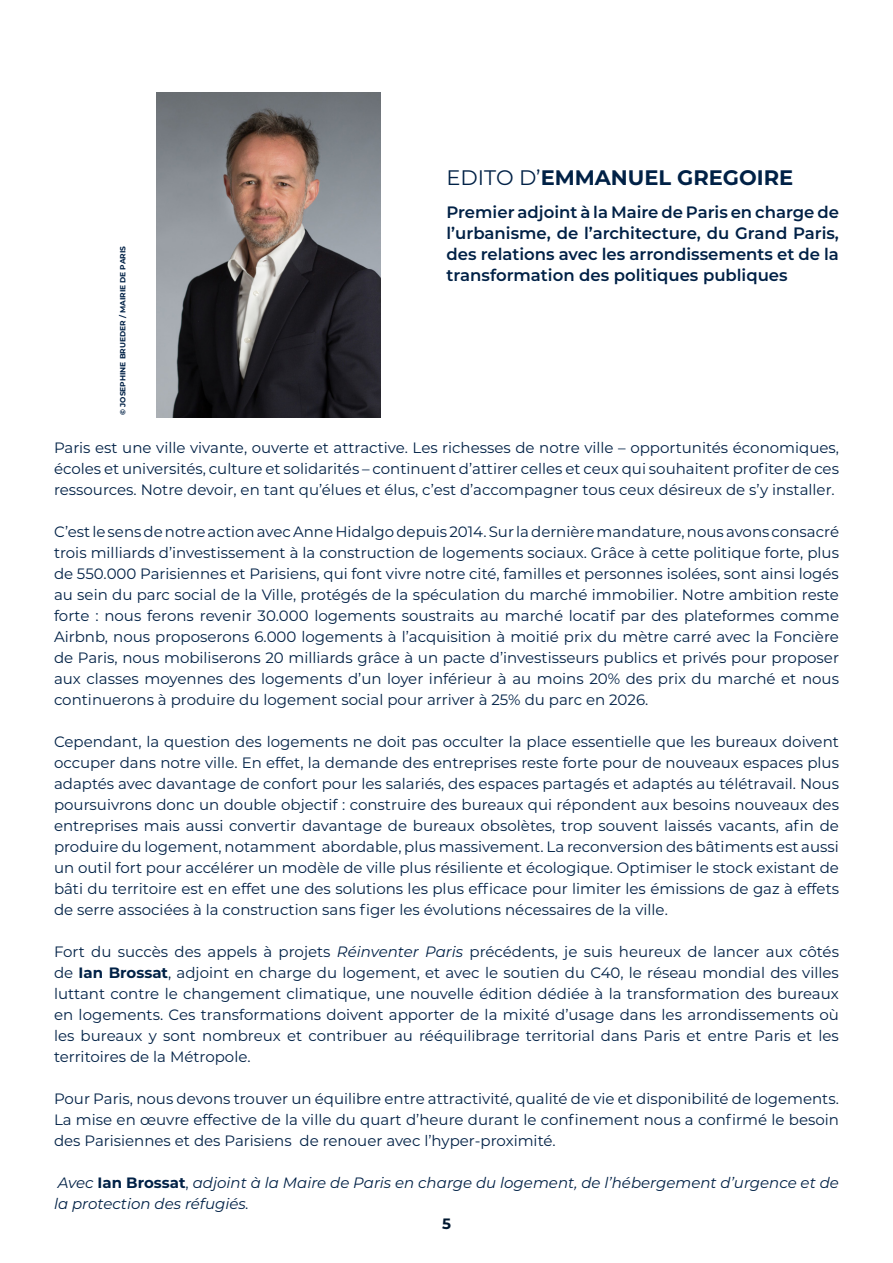
<style>
.page{position:relative;width:893px;height:1263px;background:#fff}
.page>*{position:absolute;margin:0;border:0;box-sizing:border-box;transform-origin:0 0}
.t1{font:700 21px "Montserrat";color:#002146}
.t2{font:600 16.5px/21px "Montserrat";color:#002146;text-align:justify}
.t3{font:15px/21px "Montserrat";color:#002146;text-align:justify}
.t4{font:italic 15px/21px "Montserrat";color:#002146}
.t5{font:700 15px "Montserrat";color:#001830}
.t6{font:700 7.5px "Montserrat";color:#002146}
.s1{font-weight:400}
.s2{font-style:italic}
.s3{font-weight:700}
.s4{font-weight:700;font-style:normal}
.s5{font-style:normal}
</style>
<div class="page">
<img style="left:156px;top:93px;width:225px;height:325px">
<p class="t1" style="left:446px;top:163px;width:348px"><span class="s1">EDITO D’</span>EMMANUEL GREGOIRE</p>
<p class="t2" style="left:446px;top:201px;width:394px">Premier adjoint à la Maire de Paris en charge de l’urbanisme, de l’architecture, du Grand Paris, des relations avec les arrondissements et de la transformation des politiques publiques</p>
<p class="t6" style="left:117px;top:415px;width:170px;rotate:-90deg">© JOSEPHINE BRUEDER / MAIRIE DE PARIS</p>
<p class="t3" style="left:54px;top:437px;width:786px">Paris est une ville vivante, ouverte et attractive. Les richesses de notre ville – opportunités économiques, écoles et universités, culture et solidarités – continuent d’attirer celles et ceux qui souhaitent profiter de ces ressources. Notre devoir, en tant qu’élues et élus, c’est d’accompagner tous ceux désireux de s’y installer.</p>
<p class="t3" style="left:54px;top:521px;width:786px">C’est le sens de notre action avec Anne Hidalgo depuis 2014. Sur la dernière mandature, nous avons consacré trois milliards d’investissement à la construction de logements sociaux. Grâce à cette politique forte, plus de 550.000 Parisiennes et Parisiens, qui font vivre notre cité, familles et personnes isolées, sont ainsi logés au sein du parc social de la Ville, protégés de la spéculation du marché immobilier. Notre ambition reste forte : nous ferons revenir 30.000 logements soustraits au marché locatif par des plateformes comme Airbnb, nous proposerons 6.000 logements à l’acquisition à moitié prix du mètre carré avec la Foncière de Paris, nous mobiliserons 20 milliards grâce à un pacte d’investisseurs publics et privés pour proposer aux classes moyennes des logements d’un loyer inférieur à au moins 20% des prix du marché et nous continuerons à produire du logement social pour arriver à 25% du parc en 2026.</p>
<p class="t3" style="left:54px;top:731px;width:787px">Cependant, la question des logements ne doit pas occulter la place essentielle que les bureaux doivent occuper dans notre ville. En effet, la demande des entreprises reste forte pour de nouveaux espaces plus adaptés avec davantage de confort pour les salariés, des espaces partagés et adaptés au télétravail. Nous poursuivrons donc un double objectif : construire des bureaux qui répondent aux besoins nouveaux des entreprises mais aussi convertir davantage de bureaux obsolètes, trop souvent laissés vacants, afin de produire du logement, notamment abordable, plus massivement. La reconversion des bâtiments est aussi un outil fort pour accélérer un modèle de ville plus résiliente et écologique. Optimiser le stock existant de bâti du territoire est en effet une des solutions les plus efficace pour limiter les émissions de gaz à effets de serre associées à la construction sans figer les évolutions nécessaires de la ville.</p>
<p class="t3" style="left:54px;top:941px;width:786px">Fort du succès des appels à projets <span class="s2">Réinventer Paris</span> précédents, je suis heureux de lancer aux côtés de <span class="s3">Ian Brossat</span>, adjoint en charge du logement, et avec le soutien du C40, le réseau mondial des villes luttant contre le changement climatique, une nouvelle édition dédiée à la transformation des bureaux en logements. Ces transformations doivent apporter de la mixité d’usage dans les arrondissements où les bureaux y sont nombreux et contribuer au rééquilibrage territorial dans Paris et entre Paris et les territoires de la Métropole.</p>
<p class="t3" style="left:54px;top:1088px;width:786px">Pour Paris, nous devons trouver un équilibre entre attractivité, qualité de vie et disponibilité de logements.<br>La mise en œuvre effective de la ville du quart d’heure durant le confinement nous a confirmé le besoin des Parisiennes et des Parisiens de renouer avec l’hyper-proximité.</p>
<p class="t4" style="left:54px;top:1172px;width:786px">Avec <span class="s4">Ian Brossat</span><span class="s5">,</span> adjoint à la Maire de Paris en charge du logement, de l’hébergement d’urgence et de la protection des réfugiés.</p>
<p class="t5" style="left:442px;top:1212px;width:10px">5</p>
</div>
